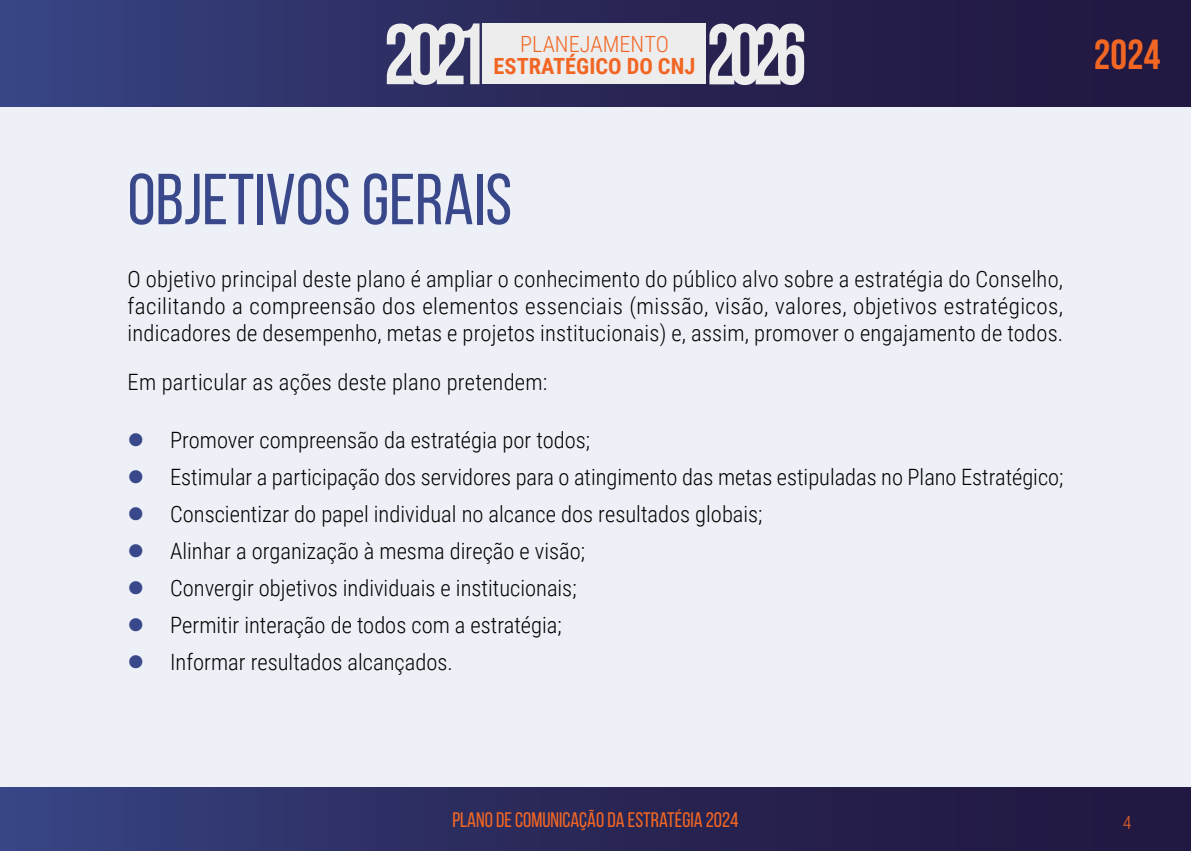
<style>
.page{position:relative;width:1191px;height:851px;background:#fff}
.page>*{position:absolute;margin:0;border:0;box-sizing:border-box;transform-origin:0 0}
.t1{font:72px "Bebas Neue";color:#38488a}
.t2{font:700 42px "Bebas Neue";color:#f26624}
.t3{font:300 22.5px/37px "Roboto Condensed";color:#000;text-align:justify}
.t4{font:700 22.35px "Roboto Condensed";color:#f26624}
.t5{font:300 22.35px "Roboto Condensed";color:#f26624}
.t6{font:21px "Bebas Neue";color:#f26624}
.t7{font:300 18px "Roboto Condensed";color:#f26624}
</style>
<div class="page">
<div style="left:0;top:0;width:1191px;height:850px;background:#eef0f7"></div>
<div style="left:0;top:0;width:1191px;height:106px;background:linear-gradient(to right,#36417f,#1e1237)"></div>
<div style="left:0;top:787px;width:1191px;height:63px;background:linear-gradient(to right,#36417e,#1e1237)"></div>
<div style="left:482px;top:24px;width:224px;height:60px;background:#ededed"></div>
<svg style="left:387px;top:23px;width:92px;height:62px"></svg>
<svg style="left:709px;top:24px;width:95px;height:61px"></svg>
<p class="t5" style="left:520px;top:28px;width:150px">PLANEJAMENTO</p>
<p class="t4" style="left:493px;top:51px;width:203px">ESTRATÉGICO DO CNJ</p>
<h2 class="t2" style="left:1094px;top:31px;width:68px">2024</h2>
<h1 class="t1" style="left:128px;top:160px;width:386px">OBJETIVOS GERAIS</h1>
<p class="t3" style="left:128px;top:265px;width:937px;line-height:27px">O objetivo principal deste plano é ampliar o conhecimento do público alvo sobre a estratégia do Conselho, facilitando a compreensão dos elementos essenciais (missão, visão, valores, objetivos estratégicos, indicadores de desempenho, metas e projetos institucionais) e, assim, promover o engajamento de todos.</p>
<p class="t3" style="left:128px;top:362px;width:421px">Em particular as ações deste plano pretendem:</p>
<p class="t3" style="left:170px;top:420px;width:894px;text-align:left">Promover compreensão da estratégia por todos;<br>Estimular a participação dos servidores para o atingimento das metas estipuladas no Plano Estratégico; Conscientizar do papel individual no alcance dos resultados globais;<br>Alinhar a organização à mesma direção e visão;<br>Convergir objetivos individuais e institucionais;<br>Permitir interação de todos com a estratégia;<br>Informar resultados alcançados.</p>
<p class="t6" style="left:452px;top:808px;width:288px">PLANO DE COMUNICAÇÃO DA ESTRATÉGIA 2024</p>
<p class="t7" style="left:1122px;top:809px;width:10px">4</p>
</div>
